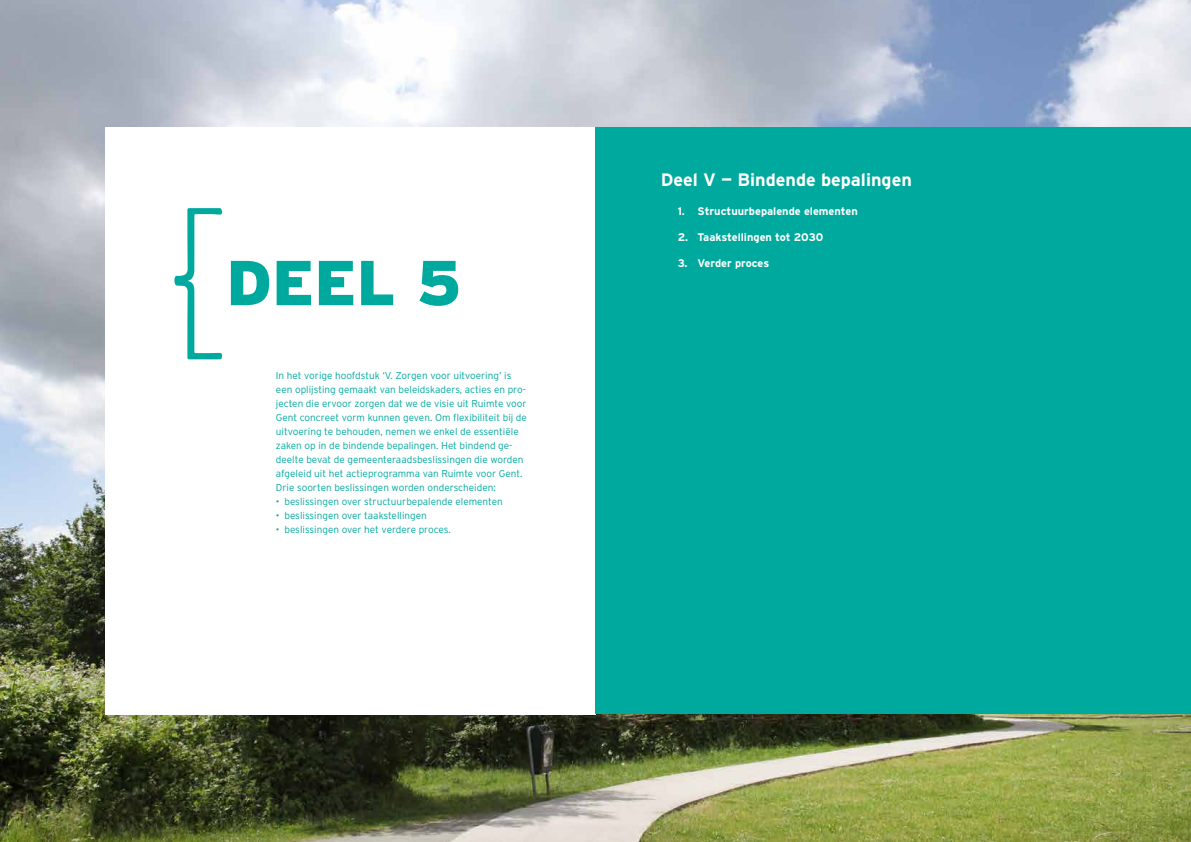
<style>
.page{position:relative;width:1191px;height:842px;background:#fff}
.page>*{position:absolute;margin:0;border:0;box-sizing:border-box;transform-origin:0 0}
.t1{font:900 63.3px "Interstate";color:#00a99d}
.t2{font:700 18px "Interstate";color:#fff}
.t3{font:700 11px "Interstate";color:#fff}
.t4{font:300 10px/14px "Interstate";color:#00a99d}
</style>
<div class="page">
<img style="left:0;top:0;width:1191px;height:842px">
<div style="left:105px;top:128px;width:490px;height:587px;background:#fff"></div>
<svg style="left:174px;top:208px;width:48px;height:151px"></svg>
<div style="left:595px;top:128px;width:596px;height:586px;background:#00a99d"></div>
<h1 class="t1" style="left:226px;top:247px;width:237px">DEEL 5</h1>
<h1 class="t1" style="left:416px;top:247px;width:48px">X</h1>
<p class="t4" style="left:276px;top:368px;width:252px">In het vorige hoofdstuk ‘V. Zorgen voor uitvoering’ is een oplijsting gemaakt van beleidskaders, acties en pro&shy;jecten die ervoor zorgen dat we de visie uit Ruimte voor Gent concreet vorm kunnen geven. Om flexibiliteit bij de uitvoering te behouden, nemen we enkel de essentiële zaken op in de bindende bepalingen. Het bindend ge&shy;deelte bevat de gemeenteraadsbeslissingen die worden afgeleid uit het actieprogramma van Ruimte voor Gent.<br>Drie soorten beslissingen worden onderscheiden:</p>
<p class="t4" style="left:276px;top:494px;width:228px">• beslissingen over structuurbepalende elementen</p>
<p class="t4" style="left:276px;top:508px;width:152px">• beslissingen over taakstellingen</p>
<p class="t4" style="left:276px;top:522px;width:176px">• beslissingen over het verdere proces.</p>
<p class="t4" style="left:284px;top:368px;width:37px">tro ekst</p>
<h2 class="t2" style="left:660px;top:169px;width:253px">Deel V — Bindende bepalingen</h2>
<p class="t3" style="left:677px;top:205px;width:182px">1. Structuurbepalende elementen</p>
<p class="t3" style="left:677px;top:231px;width:147px">2. Taakstellingen tot 2030</p>
<p class="t3" style="left:677px;top:257px;width:93px">3. Verder proces</p>
<h2 class="t2" style="left:660px;top:206px;width:113px">Deel X — titel</h2>
</div>
